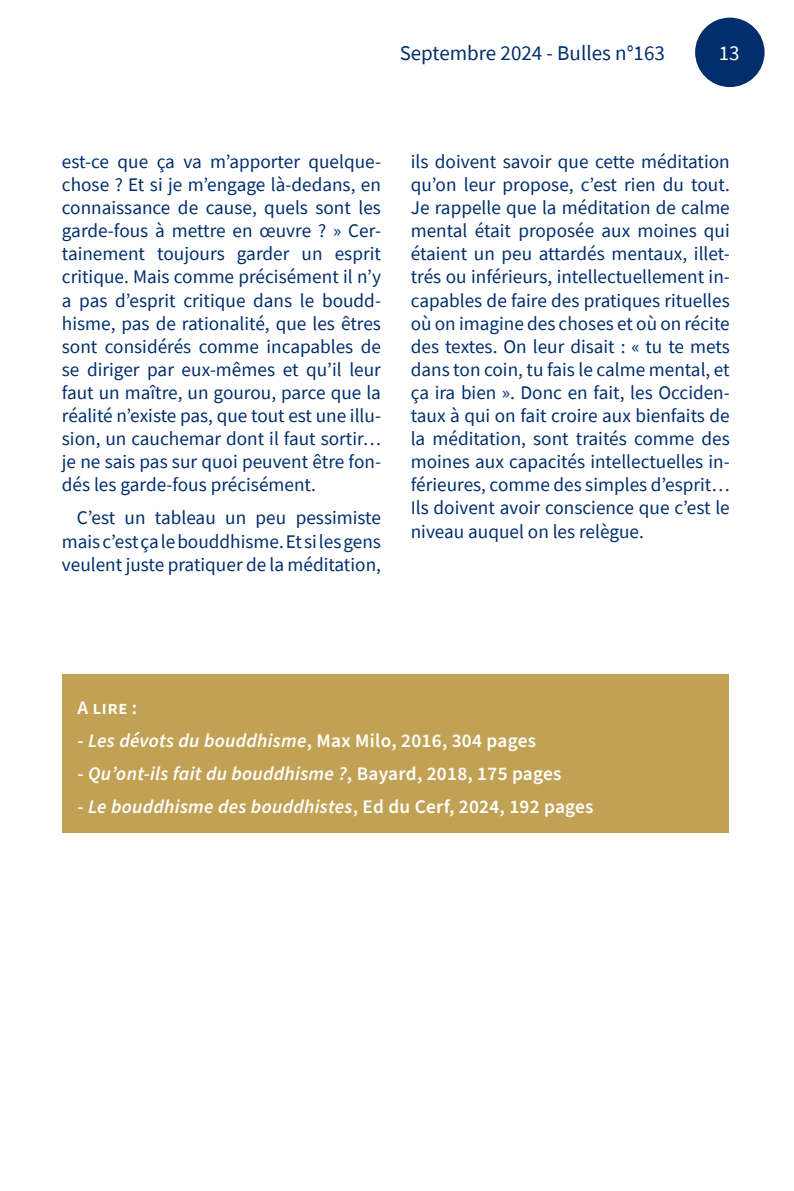
<style>
.page{position:relative;width:794px;height:1191px;background:#fff}
.page>*{position:absolute;margin:0;border:0;box-sizing:border-box;transform-origin:0 0}
.t1{font:21px "Source Sans Pro";color:#002e6d}
.t2{font:21px "Source Sans Pro";color:#fff}
.t3{font:19.25px/23.1px "Source Sans Pro";color:#002e6d;text-align:justify}
.t4{font:italic 600 19.25px "Source Sans Pro";letter-spacing:.015em;color:#fff}
.t5{font:600 19.25px "Source Sans Pro";letter-spacing:.015em;color:#fff}
.s1{font-style:italic}
.s2{font-style:normal}
</style>
<div class="page">
<div style="left:695px;top:18px;width:69px;height:69px;background:#002e6d;border-radius:50%"></div>
<div style="left:62px;top:674px;width:667px;height:159px;background:#c1a153"></div>
<p class="t1" style="left:400px;top:40px;width:267px">Septembre 2024 - Bulles n°163</p>
<p class="t2" style="left:719px;top:40px;width:22px">13</p>
<p class="t3" style="left:62px;top:150px;width:320px">est-ce que ça va m’apporter quelque&shy;chose ? Et si je m’engage là-dedans, en connaissance de cause, quels sont les garde-fous à mettre en œuvre ? » Cer&shy;tainement toujours garder un esprit critique. Mais comme précisément il n’y a pas d’esprit critique dans le boudd&shy;hisme, pas de rationalité, que les êtres sont considérés comme incapables de se diriger par eux-mêmes et qu’il leur faut un maître, un gourou, parce que la réalité n’existe pas, que tout est une illu&shy;sion, un cauchemar dont il faut sortir… je ne sais pas sur quoi peuvent être fon&shy;dés les garde-fous précisément.</p>
<p class="t3" style="left:62px;top:506px;width:320px;text-indent:15px">C’est un tableau un peu pessimiste mais c’est ça le bouddhisme. Et si les gens veulent juste pratiquer de la méditation,</p>
<p class="t3" style="left:411px;top:150px;width:320px">ils doivent savoir que cette méditation qu’on leur propose, c’est rien du tout.<br>Je rappelle que la méditation de calme mental était proposée aux moines qui étaient un peu attardés mentaux, illet&shy;trés ou inférieurs, intellectuellement in&shy;capables de faire des pratiques rituelles où on imagine des choses et où on récite des textes. On leur disait : « tu te mets dans ton coin, tu fais le calme mental, et ça ira bien ». Donc en fait, les Occiden&shy;taux à qui on fait croire aux bienfaits de la méditation, sont traités comme des moines aux capacités intellectuelles in&shy;férieures, comme des simples d’esprit… Ils doivent avoir conscience que c’est le niveau auquel on les relègue.</p>
<p class="t5" style="left:77px;top:694px;width:61px">A lire :</p>
<p class="t5" style="left:77px;top:727px;width:460px">- <span class="s1">Les dévots du bouddhisme</span>, Max Milo, 2016, 304 pages</p>
<p class="t4" style="left:77px;top:760px;width:486px"><span class="s2">-</span> Qu’ont-ils fait du bouddhisme ?<span class="s2">, Bayard, 2018, 175 pages</span></p>
<p class="t4" style="left:77px;top:793px;width:518px"><span class="s2">-</span> Le bouddhisme des bouddhistes<span class="s2">, Ed du Cerf, 2024, 192 pages</span></p>
</div>
